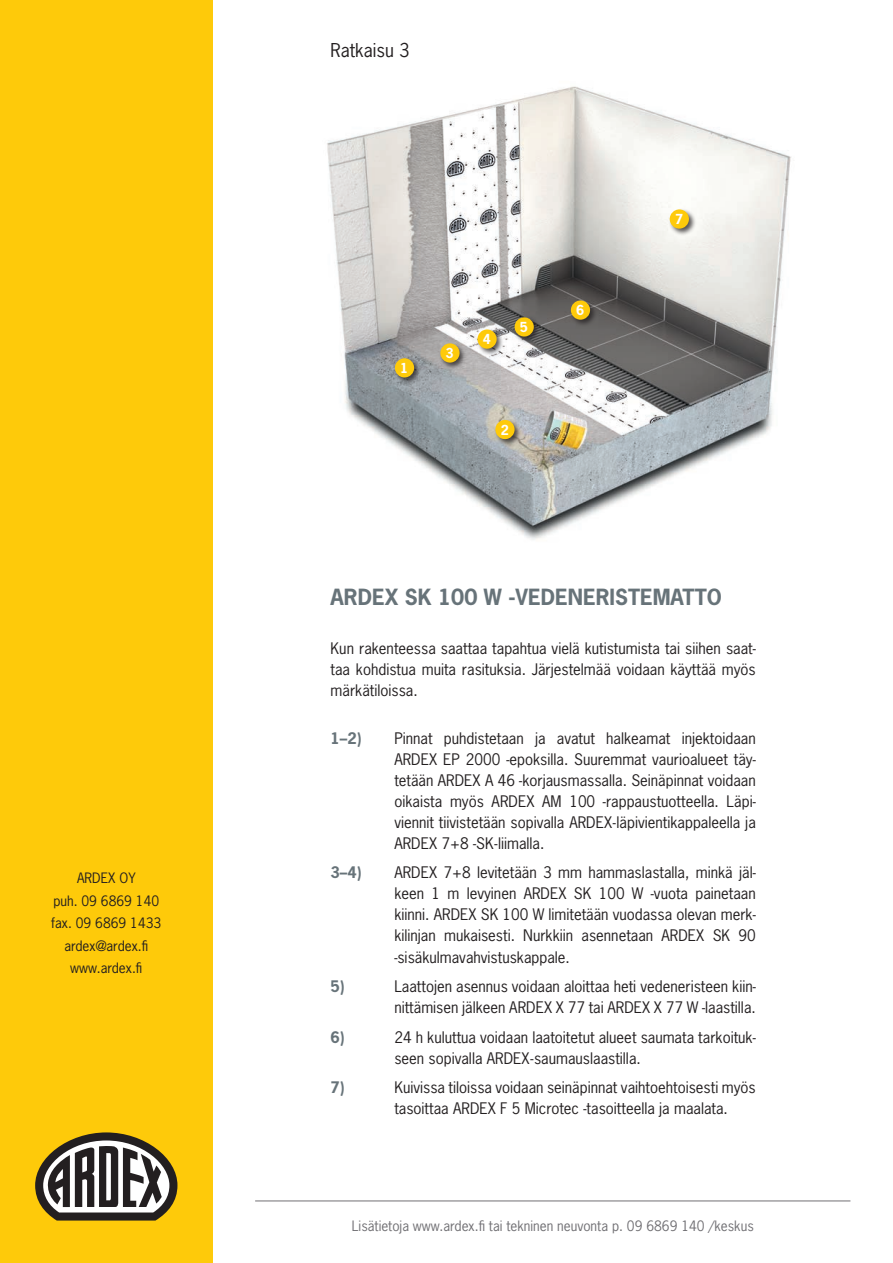
<style>
.page{position:relative;width:893px;height:1263px;background:#fff}
.page>*{position:absolute;margin:0;border:0;box-sizing:border-box;transform-origin:0 0}
.t1{font:700 21px "News Gothic Std";color:#677379}
.t2{font:18px "News Gothic Std";color:#231f20}
.t3{font:15px/21px "News Gothic Std";color:#231f20;text-align:justify}
.t4{font:700 15px "News Gothic Std";color:#677379}
.t5{font:13.5px/22.5px "News Gothic Std";color:#231f20;text-align:center}
.t6{font:13.5px "News Gothic Std";color:#717074}
.t7{font:700 13.05px "News Gothic Std";color:#fff}
</style>
<div class="page">
<img style="left:327px;top:86px;width:464px;height:454px">
<hr style="left:255px;top:1200px;width:595px;height:1px;background:#717074">
<div style="left:0;top:0;width:213px;height:1263px;background:#feca0a"></div>
<div style="left:569px;top:299px;width:29px;height:28px;background:#231f20;opacity:.75"></div>
<div style="left:571px;top:300px;width:19px;height:20px;background:#feca0a;border-radius:50%"></div>
<div style="left:476px;top:328px;width:28px;height:28px;background:#231f20;opacity:.75"></div>
<div style="left:477px;top:329px;width:20px;height:20px;background:#feca0a;border-radius:50%"></div>
<div style="left:439px;top:342px;width:28px;height:28px;background:#231f20;opacity:.75"></div>
<div style="left:440px;top:343px;width:20px;height:20px;background:#feca0a;border-radius:50%"></div>
<div style="left:513px;top:316px;width:28px;height:28px;background:#231f20;opacity:.75"></div>
<div style="left:515px;top:317px;width:19px;height:20px;background:#feca0a;border-radius:50%"></div>
<div style="left:393px;top:357px;width:29px;height:28px;background:#231f20;opacity:.75"></div>
<div style="left:395px;top:358px;width:19px;height:19px;background:#feca0a;border-radius:50%"></div>
<div style="left:668px;top:208px;width:29px;height:28px;background:#231f20;opacity:.75"></div>
<div style="left:670px;top:209px;width:19px;height:20px;background:#feca0a;border-radius:50%"></div>
<div style="left:494px;top:418px;width:28px;height:29px;background:#231f20;opacity:.75"></div>
<div style="left:495px;top:420px;width:20px;height:19px;background:#feca0a;border-radius:50%"></div>
<svg style="left:35px;top:1132px;width:142px;height:88px"></svg>
<p class="t5" style="left:51px;top:867px;width:112px">ARDEX OY<br>puh. 09 6869 140 fax. 09 6869 1433 ardex@ardex.fi www.ardex.fi</p>
<p class="t2" style="left:331px;top:38px;width:80px">Ratkaisu 3</p>
<p class="t7" style="left:400px;top:359px;width:10px">1</p>
<p class="t7" style="left:446px;top:344px;width:10px">3</p>
<p class="t7" style="left:483px;top:331px;width:10px">4</p>
<p class="t7" style="left:520px;top:318px;width:10px">5</p>
<p class="t7" style="left:501px;top:421px;width:10px">2</p>
<p class="t7" style="left:576px;top:302px;width:10px">6</p>
<p class="t7" style="left:675px;top:210px;width:10px">7</p>
<h1 class="t1" style="left:331px;top:583px;width:393px">ARDEX SK 100 W -VEDENERISTEMATTO</h1>
<p class="t3" style="left:331px;top:637px;width:427px">Kun rakenteessa saattaa tapahtua vielä kutistumista tai siihen saat&shy;taa kohdistua muita rasituksia. Järjestelmää voidaan käyttää myös märkätiloissa.</p>
<p class="t4" style="left:331px;top:728px;width:33px">1–2)</p>
<p class="t4" style="left:331px;top:863px;width:33px">3–4)</p>
<p class="t4" style="left:331px;top:976px;width:16px">5)</p>
<p class="t4" style="left:331px;top:1027px;width:16px">6)</p>
<p class="t4" style="left:331px;top:1077px;width:16px">7)</p>
<p class="t3" style="left:394px;top:728px;width:363px">Pinnat puhdistetaan ja avatut halkeamat injektoidaan ARDEX EP 2000 -epoksilla. Suuremmat vaurioalueet täy&shy;tetään ARDEX A 46 -korjausmassalla. Seinäpinnat voidaan oikaista myös ARDEX AM 100 -rappaustuotteella. Läpi&shy;viennit tiivistetään sopivalla ARDEX-läpivientikappaleella ja ARDEX 7+8 -SK-liimalla.</p>
<p class="t3" style="left:394px;top:862px;width:363px">ARDEX 7+8 levitetään 3 mm hammaslastalla, minkä jäl&shy;keen 1 m levyinen ARDEX SK 100 W -vuota painetaan kiinni. ARDEX SK 100 W limitetään vuodassa olevan merk&shy;kilinjan mukaisesti. Nurkkiin asennetaan ARDEX SK 90 -sisäkulmavahvistuskappale.</p>
<p class="t3" style="left:394px;top:976px;width:363px">Laattojen asennus voidaan aloittaa heti vedeneristeen kiin&shy;nittämisen jälkeen ARDEX X 77 tai ARDEX X 77 W -laastilla.</p>
<p class="t3" style="left:394px;top:1026px;width:363px">24 h kuluttua voidaan laatoitetut alueet saumata tarkoituk&shy;seen sopivalla ARDEX-saumauslaastilla.</p>
<p class="t3" style="left:394px;top:1077px;width:363px">Kuivissa tiloissa voidaan seinäpinnat vaihtoehtoisesti myös tasoittaa ARDEX F 5 Microtec -tasoitteella ja maalata.</p>
<p class="t6" style="left:352px;top:1217px;width:404px">Lisätietoja www.ardex.fi tai tekninen neuvonta p. 09 6869 140 /keskus</p>
</div>
